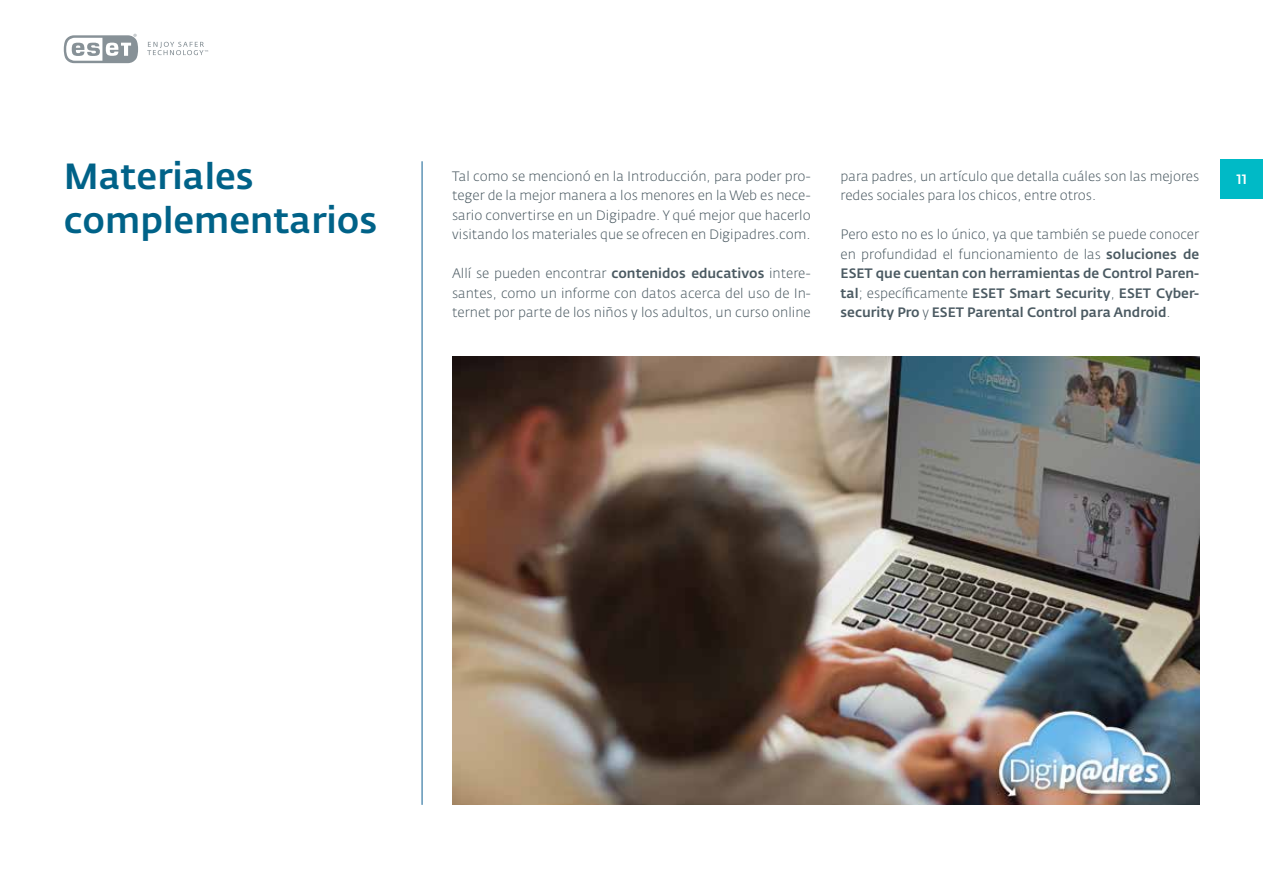
<style>
.page{position:relative;width:1263px;height:893px;background:#fff}
.page>*{position:absolute;margin:0;border:0;box-sizing:border-box;transform-origin:0 0}
.t1{font:500 36px/43.2px "Fedra Sans Alt Pro";color:#006288}
.t2{font:300 13.5px/19.5px "Fedra Sans Alt Pro";color:#4b5a62;text-align:justify}
.t3{font:500 13.5px/19.5px "Fedra Sans Alt Pro";color:#4b5a62;text-align:justify}
.t4{font:500 13.5px "Fedra Sans Alt Pro";color:#fff}
.s1{font-weight:500}
.s2{font-weight:300}
</style>
<div class="page">
<svg style="left:147px;top:42px;width:61px;height:13px"></svg>
<svg style="left:64px;top:34px;width:74px;height:29px"></svg>
<div style="left:1220px;top:159px;width:43px;height:39px;background:#00bac6"></div>
<hr style="left:421px;top:161px;width:2px;height:644px;background:#5e94b6">
<img style="left:452px;top:356px;width:747px;height:449px">
<h1 class="t1" style="left:64px;top:155px;width:315px">Materiales complementarios</h1>
<p class="t2" style="left:840px;top:166px;width:360px">para padres, un artículo que detalla cuáles son las mejores redes sociales para los chicos, entre otros.</p>
<p class="t2" style="left:452px;top:166px;width:360px">Tal como se mencionó en la Introducción, para poder pro-</p>
<p class="t4" style="left:1236px;top:171px;width:12px">11</p>
<p class="t2" style="left:452px;top:186px;width:360px">teger de la mejor manera a los menores en la Web es nece&shy;sario convertirse en un Digipadre. Y qué mejor que hacerlo visitando los materiales que se ofrecen en Digipadres.com.</p>
<p class="t2" style="left:452px;top:264px;width:360px">Allí se pueden encontrar <span class="s1">contenidos educativos</span> intere&shy;santes, como un informe con datos acerca del uso de In&shy;ternet por parte de los niños y los adultos, un curso online</p>
<p class="t3" style="left:840px;top:225px;width:360px"><span class="s2">Pero esto no es lo único, ya que también se puede conocer en profundidad el funcionamiento de las</span> soluciones de ESET que cuentan con herramientas de Control Paren&shy;tal<span class="s2">; específicamente</span> ESET Smart Security<span class="s2">,</span> ESET Cyber&shy;security Pro <span class="s2">y</span> ESET Parental Control para Android<span class="s2">.</span></p>
</div>
